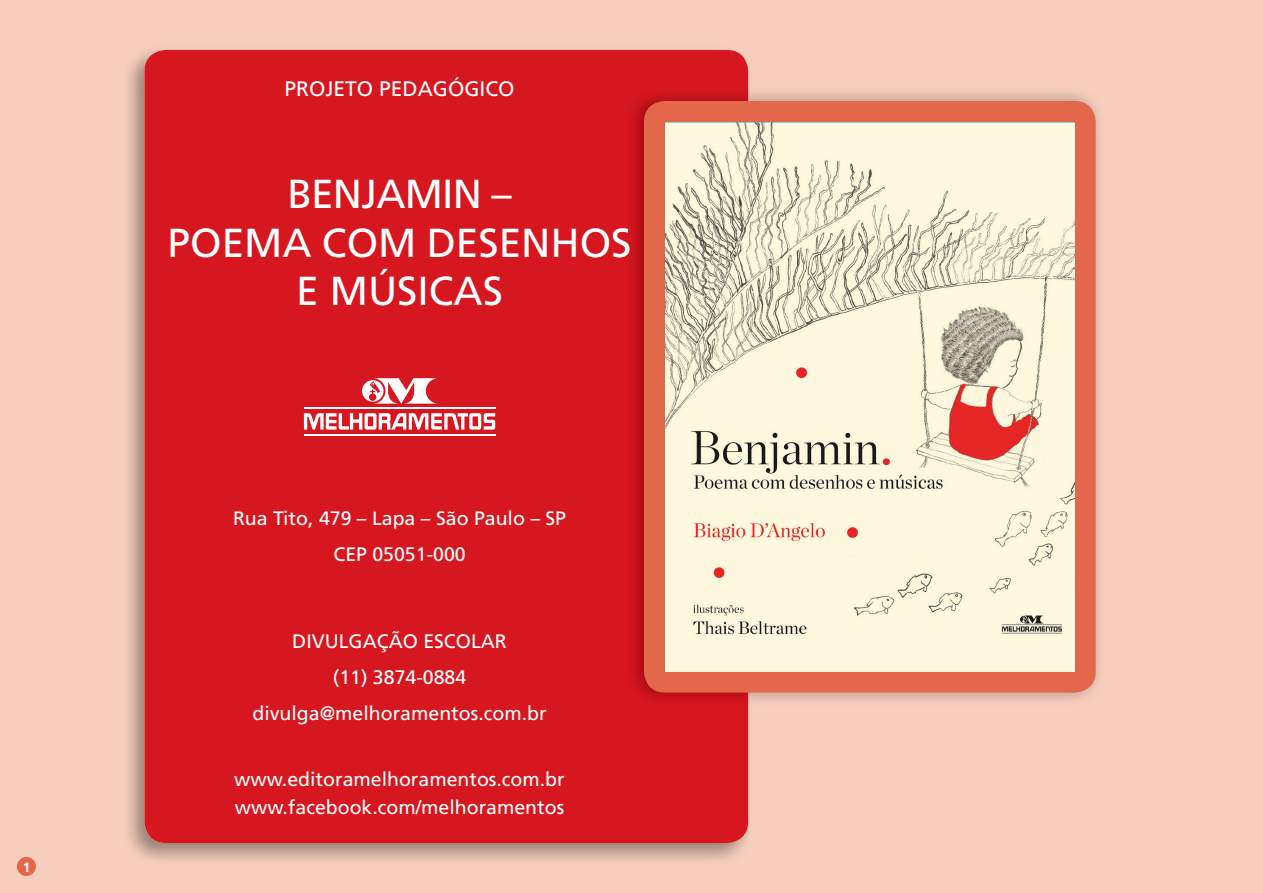
<style>
.page{position:relative;width:1263px;height:893px;background:#f7cebd}
.page>*{position:absolute;margin:0;border:0;box-sizing:border-box;transform-origin:0 0}
.t1{font:40.5px/48.6px "Frutiger LT Std";color:#fff;text-align:center}
.t2{font:21px "Frutiger LT Std";color:#fff}
.t3{font:19.5px/36.2px "Frutiger LT Std";color:#fff;text-align:center}
.t4{font:700 13.5px "Frutiger LT Std";color:#fff}
</style>
<div class="page">
<div style="left:17px;top:857px;width:19px;height:19px;background:#e3684b;border-radius:50%"></div>
<img style="left:128px;top:49px;width:621px;height:46px">
<img style="left:128px;top:95px;width:46px;height:766px">
<img style="left:702px;top:707px;width:47px;height:154px">
<div style="left:145px;top:50px;width:603px;height:793px;background:#d7171f;border-radius:21px"></div>
<svg style="left:362px;top:378px;width:75px;height:26px"></svg>
<svg style="left:304px;top:413px;width:191px;height:17px"></svg>
<hr style="left:304px;top:434px;width:191px;height:1px;background:#fff">
<hr style="left:304px;top:407px;width:191px;height:2px;background:#fff">
<img style="left:632px;top:87px;width:468px;height:620px">
<img style="left:625px;top:228px;width:5px;height:29px">
<div style="left:644px;top:101px;width:452px;height:592px;background:#e3684b;border-radius:21px"></div>
<img style="left:665px;top:122px;width:409px;height:549px">
<p class="t4" style="left:23px;top:859px;width:9px">1</p>
<p class="t2" style="left:285px;top:76px;width:231px">PROJETO PEDAGÓGICO</p>
<h1 class="t1" style="left:168px;top:170px;width:465px">BENJAMIN –<br>POEMA COM DESENHOS<br>E MÚSICAS</h1>
<p class="t3" style="left:233px;top:500px;width:335px">Rua Tito, 479 – Lapa – São Paulo – SP<br>CEP 05051-000</p>
<p class="t3" style="left:252px;top:623px;width:296px">DIVULGAÇÃO ESCOLAR<br>(11) 3874-0884 divulga@melhoramentos.com.br</p>
<p class="t3" style="left:234px;top:766px;width:332px;line-height:27.6px;text-align:left">www.editoramelhoramentos.com.br www.facebook.com/melhoramentos</p>
</div>
